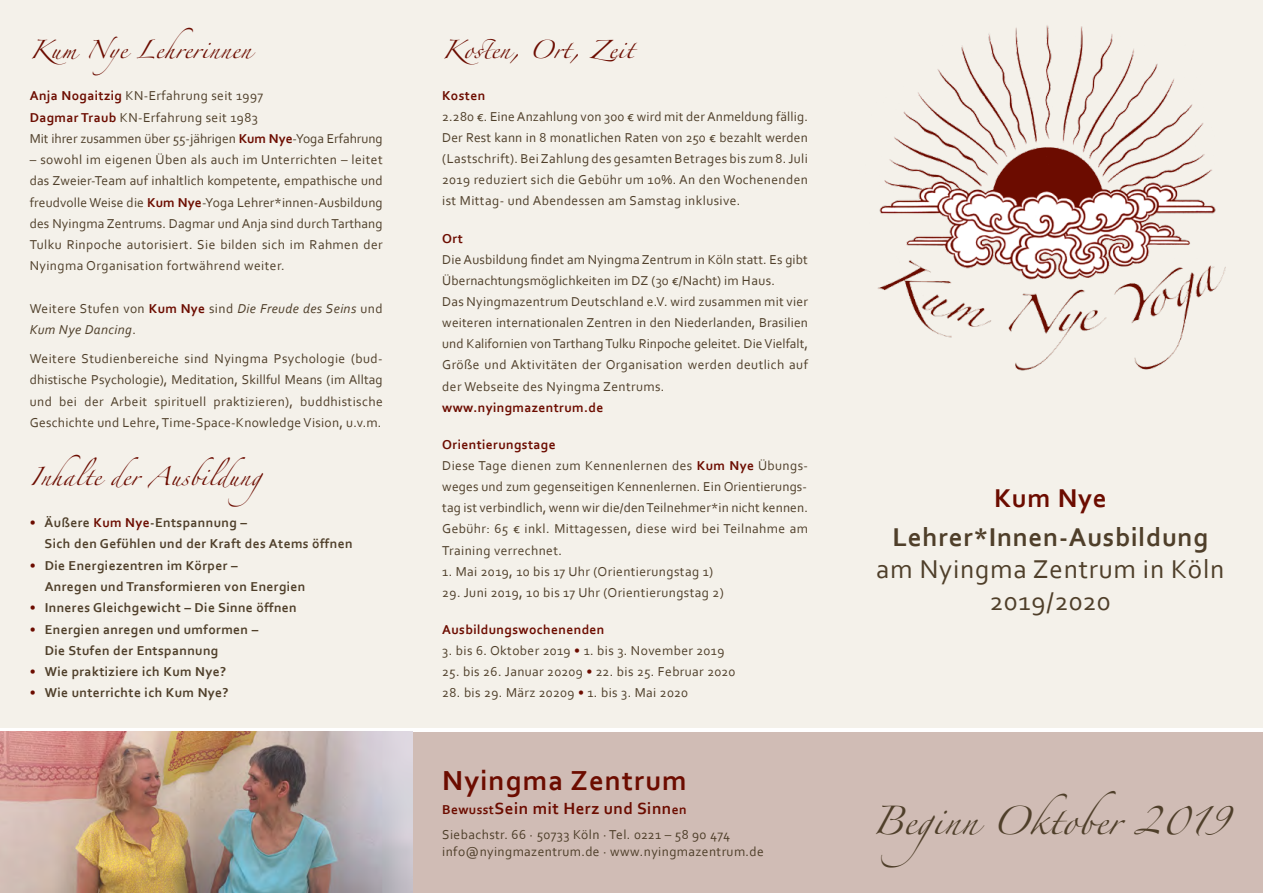
<style>
.page{position:relative;width:1263px;height:893px;background:#fff}
.page>*{position:absolute;margin:0;border:0;box-sizing:border-box;transform-origin:0 0}
.t1{font:700 28.8px "Corbel";letter-spacing:.04em;color:#6c0c00}
.t2{font:27px/32.4px "Corbel";letter-spacing:.03em;color:#4f3f2a;text-align:center}
.t3{font:700 27px "Corbel";letter-spacing:.03em;color:#4f3f2a}
.t4{font:700 27px "Corbel";letter-spacing:.03em;color:#6c0c00}
.t5{font:25.5px "Zapfino";letter-spacing:.015em;color:#4f3f2a}
.t6{font:700 16.95px "Corbel";letter-spacing:.03em;color:#6c0c00}
.t7{font:16.5px "Zapfino";letter-spacing:.03em;color:#6c0c00}
.t8{font:13.5px/21.3px "Corbel";letter-spacing:.03em;color:#4f3f2a;text-align:justify}
.t9{font:13.5px/21.1px "Corbel";letter-spacing:.01em;color:#4f3f2a}
.t10{font:700 13.5px/21.3px "Corbel";letter-spacing:.03em;color:#4f3f2a}
.t11{font:13.5px/21.3px "Corbel";color:#4f3f2a}
.t12{font:italic 13.5px/21.3px "Corbel";letter-spacing:.03em;color:#4f3f2a}
.t13{font:700 13.5px "Corbel";letter-spacing:.03em;color:#6c0c00}
.s1{font-weight:700;color:#6c0c00}
.s2{font-style:normal}
.s3{font-weight:700;font-style:normal;color:#6c0c00}
.s4{font-weight:400;color:#6c0c00}
.s5{color:#6c0c00}
.s6{font-size:13.5px}
</style>
<div class="page">
<div style="left:0;top:0;width:1263px;height:727px;background:#f4f1ea"></div>
<div style="left:412px;top:732px;width:851px;height:161px;background:#d0bcb5"></div>
<img style="left:877px;top:25px;width:349px;height:346px">
<img style="left:0;top:731px;width:412px;height:162px">
<p class="t7" style="left:30px;top:42px;width:223px">Kum Nye Lehrerinnen</p>
<p class="t11" style="left:30px;top:85px;width:354px"><span class="s1">Anja Nogaitzig</span> KN-Erfahrung seit 1997<br><span class="s1">Dagmar Traub</span> KN-Erfahrung seit 1983<br>Mit ihrer zusammen über 55-jährigen <span class="s1">Kum Nye</span>-Yoga Erfahrung</p>
<p class="t8" style="left:30px;top:149px;width:354px">– sowohl im eigenen Üben als auch im Unterrichten – leitet das Zweier-Team auf inhaltlich kompetente, empathische und freudvolle Weise die <span class="s1">Kum Nye</span>-Yoga Lehrer*innen-Ausbildung des Nyingma Zentrums. Dagmar und Anja sind durch Tarthang Tulku Rinpoche autorisiert. Sie bilden sich im Rahmen der Nyingma Organisation fortwährend weiter.</p>
<p class="t12" style="left:30px;top:298px;width:354px"><span class="s2">Weitere Stufen von</span> <span class="s3">Kum Nye</span> <span class="s2">sind</span> Die Freude des Seins <span class="s2">und<br></span>Kum Nye Dancing<span class="s2">.</span></p>
<p class="t8" style="left:30px;top:348px;width:354px">Weitere Studienbereiche sind Nyingma Psychologie (bud&shy;dhistische Psychologie), Meditation, Skillful Means (im Alltag und bei der Arbeit spirituell praktizieren), buddhistische Geschichte und Lehre, Time-Space-Knowledge Vision, u.v.m.</p>
<p class="t7" style="left:30px;top:469px;width:258px">Inhalte der Ausbildung</p>
<p class="t10" style="left:45px;top:512px;width:309px;text-indent:-15px"><span class="s4">•</span> Äußere <span class="s5">Kum Nye</span>-Entspannung –<br>Sich den Gefühlen und der Kraft des Atems öffnen</p>
<p class="t10" style="left:45px;top:554px;width:262px;text-indent:-15px"><span class="s4">•</span> Die Energiezentren im Körper –<br>Anregen und Transformieren von Energien</p>
<p class="t10" style="left:30px;top:597px;width:268px"><span class="s4">•</span> Inneres Gleichgewicht – Die Sinne öffnen</p>
<p class="t10" style="left:45px;top:618px;width:215px;text-indent:-15px"><span class="s4">•</span> Energien anregen und umformen –<br>Die Stufen der Entspannung</p>
<p class="t10" style="left:30px;top:661px;width:198px"><span class="s4">•</span> Wie praktiziere ich Kum Nye?</p>
<p class="t10" style="left:30px;top:682px;width:200px"><span class="s4">•</span> Wie unterrichte ich Kum Nye?</p>
<p class="t7" style="left:442px;top:42px;width:193px">Kosten, Ort, Zeit</p>
<p class="t13" style="left:442px;top:87px;width:45px">Kosten</p>
<p class="t8" style="left:442px;top:106px;width:367px">2.280 €. Eine Anzahlung von 300 € wird mit der Anmeldung fällig.<br>Der Rest kann in 8 monatlichen Raten von 250 € bezahlt werden (Lastschrift). Bei Zahlung des gesamten Betrages bis zum 8. Juli 2019 reduziert sich die Gebühr um 10%. An den Wochenenden ist Mittag- und Abendessen am Samstag inklusive.</p>
<p class="t13" style="left:442px;top:230px;width:22px">Ort</p>
<p class="t9" style="left:442px;top:248px;width:367px">Die Ausbildung findet am Nyingma Zentrum in Köln statt. Es gibt Übernachtungsmöglichkeiten im DZ (30 €/Nacht) im Haus.<br>Das Nyingmazentrum Deutschland e.V. wird zusammen mit vier weiteren internationalen Zentren in den Niederlanden, Brasilien und Kalifornien von Tarthang Tulku Rinpoche geleitet. Die Vielfalt, Größe und Aktivitäten der Organisation werden deutlich auf der Webseite des Nyingma Zentrums.</p>
<p class="t13" style="left:442px;top:399px;width:162px">www.nyingmazentrum.de</p>
<p class="t9" style="left:442px;top:434px;width:367px"><span class="s1">Orientierungstage<br></span>Diese Tage dienen zum Kennenlernen des <span class="s1">Kum Nye</span> Übungs&shy;weges und zum gegenseitigen Kennenlernen. Ein Orientierungs&shy;tag ist verbindlich, wenn wir die/den Teilnehmer*in nicht kennen.<br>Gebühr: 65 € inkl. Mittagessen, diese wird bei Teilnahme am Training verrechnet.</p>
<p class="t8" style="left:442px;top:560px;width:272px">1. Mai 2019, 10 bis 17 Uhr (Orientierungstag 1)</p>
<p class="t8" style="left:442px;top:581px;width:283px">29. Juni 2019, 10 bis 17 Uhr (Orientierungstag 2)</p>
<p class="t13" style="left:442px;top:621px;width:164px">Ausbildungswochenenden</p>
<p class="t8" style="left:442px;top:640px;width:284px">3. bis 6. Oktober 2019 <span class="s5">•</span> 1. bis 3. November 2019</p>
<p class="t8" style="left:442px;top:661px;width:295px">25. bis 26. Januar 20209 <span class="s5">•</span> 22. bis 25. Februar 2020</p>
<p class="t8" style="left:442px;top:682px;width:247px">28. bis 29. März 20209 <span class="s5">•</span> 1. bis 3. Mai 2020</p>
<h1 class="t1" style="left:442px;top:763px;width:246px">Nyingma Zentrum</h1>
<p class="t6" style="left:442px;top:798px;width:246px"><span class="s6">Bewusst</span>Sein mit Herz und Sinn<span class="s6">en</span></p>
<p class="t8" style="left:442px;top:826px;width:323px;line-height:16.2px">Siebachstr. 66 ∙ 50733 Köln ∙ Tel. 0221 – 58 90 474 info@nyingmazentrum.de ∙ www.nyingmazentrum.de</p>
<h2 class="t4" style="left:994px;top:481px;width:114px">Kum Nye</h2>
<h2 class="t3" style="left:892px;top:520px;width:317px">Lehrer*Innen-Ausbildung</h2>
<h2 class="t2" style="left:876px;top:552px;width:350px">am Nyingma Zentrum in Köln<br>2019/2020</h2>
<h3 class="t5" style="left:872px;top:810px;width:359px">Beginn Oktober 2019</h3>
</div>
